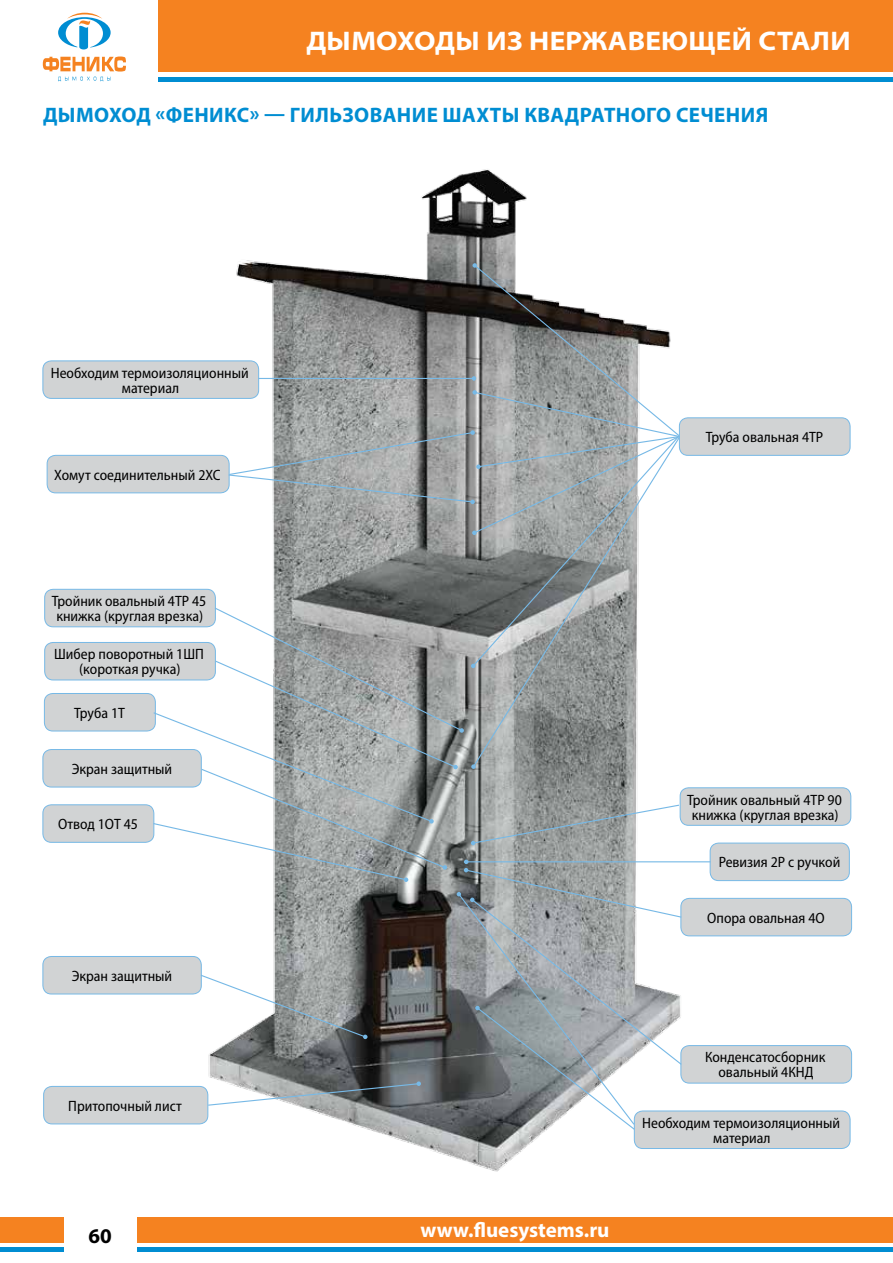
<style>
.page{position:relative;width:893px;height:1263px;background:#fff}
.page>*{position:absolute;margin:0;border:0;box-sizing:border-box;transform-origin:0 0}
.t1{font:700 semi-expanded 27px "Myriad Pro";letter-spacing:.01em;color:#fff}
.t2{font:700 21px "Myriad Pro";letter-spacing:.02em;color:#008dd2}
.t3{font:700 21px "Myriad Pro";color:#fff}
.t4{font:700 21px "Myriad Pro";color:#000}
.t5{font:semi-condensed 15px/15px "Myriad Pro";color:#000;text-align:center}
</style>
<div class="page">
<div style="left:159px;top:0;width:734px;height:71px;background:#f58220"></div>
<div style="left:0;top:1218px;width:893px;height:25px;background:#f58220"></div>
<hr style="left:159px;top:77px;width:734px;height:4px;background:#008dd2">
<hr style="left:0;top:1248px;width:893px;height:4px;background:#008dd2">
<div style="left:64px;top:1216px;width:72px;height:47px;background:#fff"></div>
<svg style="left:43px;top:57px;width:83px;height:24px"></svg>
<svg style="left:58px;top:13px;width:53px;height:36px"></svg>
<img style="left:149px;top:169px;width:617px;height:1003px">
<div style="left:43px;top:361px;width:216px;height:37px;background:#d1d3d4;border-radius:9px"></div>
<div style="left:43px;top:360px;width:216px;height:39px;border:1px solid #77b9e6;border-radius:9px"></div>
<div style="left:44px;top:693px;width:111px;height:38px;background:#d1d3d4;border-radius:9px"></div>
<div style="left:44px;top:693px;width:112px;height:38px;border:1px solid #77b9e6;border-radius:9px"></div>
<div style="left:45px;top:642px;width:170px;height:38px;background:#d1d3d4;border-radius:9px"></div>
<div style="left:44px;top:642px;width:172px;height:38px;border:1px solid #77b9e6;border-radius:9px"></div>
<div style="left:45px;top:589px;width:170px;height:38px;background:#d1d3d4;border-radius:9px"></div>
<div style="left:44px;top:589px;width:172px;height:38px;border:1px solid #77b9e6;border-radius:9px"></div>
<div style="left:680px;top:788px;width:171px;height:37px;background:#d1d3d4;border-radius:9px"></div>
<div style="left:680px;top:787px;width:171px;height:39px;border:1px solid #77b9e6;border-radius:9px"></div>
<div style="left:681px;top:898px;width:171px;height:38px;background:#d1d3d4;border-radius:9px"></div>
<div style="left:680px;top:898px;width:172px;height:38px;border:1px solid #77b9e6;border-radius:9px"></div>
<div style="left:43px;top:805px;width:111px;height:37px;background:#d1d3d4;border-radius:9px"></div>
<div style="left:43px;top:804px;width:111px;height:39px;border:1px solid #77b9e6;border-radius:9px"></div>
<div style="left:43px;top:749px;width:158px;height:38px;background:#d1d3d4;border-radius:9px"></div>
<div style="left:43px;top:749px;width:159px;height:38px;border:1px solid #77b9e6;border-radius:9px"></div>
<div style="left:43px;top:956px;width:158px;height:38px;background:#d1d3d4;border-radius:9px"></div>
<div style="left:43px;top:956px;width:159px;height:38px;border:1px solid #77b9e6;border-radius:9px"></div>
<div style="left:44px;top:1086px;width:164px;height:38px;background:#d1d3d4;border-radius:9px"></div>
<div style="left:43px;top:1086px;width:165px;height:38px;border:1px solid #77b9e6;border-radius:9px"></div>
<div style="left:710px;top:843px;width:139px;height:37px;background:#d1d3d4;border-radius:9px"></div>
<div style="left:710px;top:843px;width:140px;height:38px;border:1px solid #77b9e6;border-radius:9px"></div>
<div style="left:681px;top:1045px;width:171px;height:38px;background:#d1d3d4;border-radius:9px"></div>
<div style="left:680px;top:1045px;width:172px;height:38px;border:1px solid #77b9e6;border-radius:9px"></div>
<div style="left:634px;top:1111px;width:216px;height:37px;background:#d1d3d4;border-radius:9px"></div>
<div style="left:634px;top:1110px;width:216px;height:39px;border:1px solid #77b9e6;border-radius:9px"></div>
<svg style="left:472px;top:535px;width:209px;height:71px"></svg>
<hr style="left:466px;top:861px;width:244px;height:1px;background:#77b9e6">
<svg style="left:152px;top:606px;width:531px;height:525px"></svg>
<div style="left:679px;top:418px;width:171px;height:37px;background:#d1d3d4;border-radius:9px"></div>
<div style="left:679px;top:417px;width:171px;height:39px;border:1px solid #77b9e6;border-radius:9px"></div>
<div style="left:47px;top:455px;width:182px;height:38px;background:#d1d3d4;border-radius:9px"></div>
<div style="left:47px;top:455px;width:182px;height:38px;border:1px solid #77b9e6;border-radius:9px"></div>
<svg style="left:228px;top:263px;width:453px;height:272px"></svg>
<h1 class="t1" style="left:306px;top:26px;width:546px">ДЫМОХОДЫ ИЗ НЕРЖАВЕЮЩЕЙ СТАЛИ</h1>
<h2 class="t2" style="left:43px;top:101px;width:727px">ДЫМОХОД «ФЕНИКС» — ГИЛЬЗОВАНИЕ ШАХТЫ КВАДРАТНОГО СЕЧЕНИЯ</h2>
<p class="t5" style="left:51px;top:366px;width:199px">Необходим термоизоляционный материал</p>
<p class="t5" style="left:54px;top:467px;width:168px">Хомут соединительный 2ХС</p>
<p class="t5" style="left:52px;top:594px;width:156px">Тройник овальный 4ТР 45 книжка (круглая врезка)</p>
<p class="t5" style="left:54px;top:647px;width:151px">Шибер поворотный 1ШП (короткая ручка)</p>
<p class="t5" style="left:74px;top:706px;width:52px">Труба 1Т</p>
<p class="t5" style="left:72px;top:762px;width:102px">Экран защитный</p>
<p class="t5" style="left:58px;top:817px;width:82px">Отвод 1ОТ 45</p>
<p class="t5" style="left:72px;top:969px;width:102px">Экран защитный</p>
<p class="t5" style="left:68px;top:1098px;width:115px">Притопочный лист</p>
<h2 class="t4" style="left:88px;top:1222px;width:25px">60</h2>
<p class="t5" style="left:706px;top:430px;width:119px">Труба овальная 4ТР</p>
<p class="t5" style="left:687px;top:792px;width:156px">Тройник овальный 4ТР 90 книжка (круглая врезка)</p>
<p class="t5" style="left:719px;top:855px;width:123px">Ревизия 2Р с ручкой</p>
<p class="t5" style="left:707px;top:910px;width:119px">Опора овальная 4О</p>
<h2 class="t3" style="left:421px;top:1216px;width:190px">www.fluesystems.ru</h2>
<p class="t5" style="left:705px;top:1050px;width:122px">Конденсатосборник овальный 4КНД</p>
<p class="t5" style="left:642px;top:1116px;width:199px">Необходим термоизоляционный материал</p>
</div>
